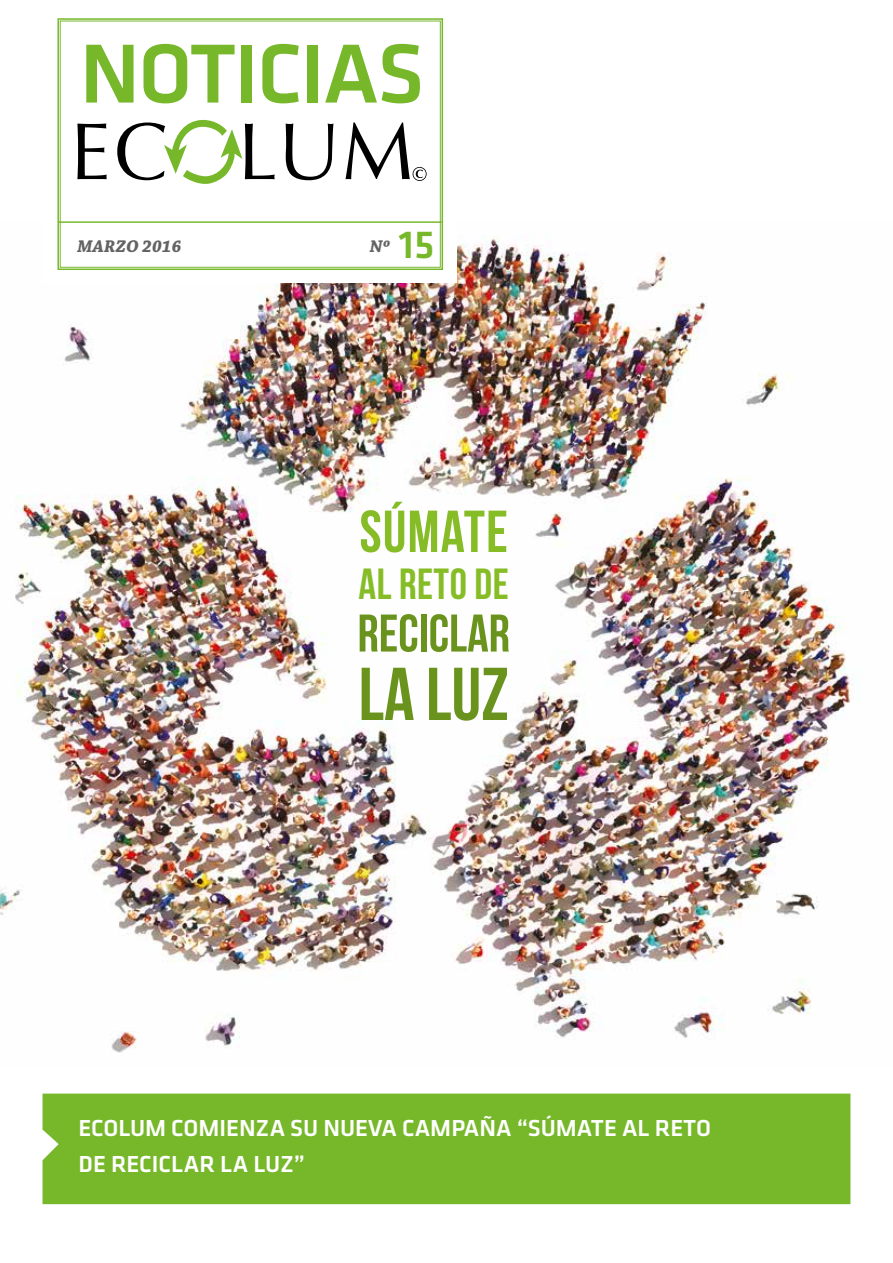
<style>
.page{position:relative;width:893px;height:1263px;background:#fff}
.page>*{position:absolute;margin:0;border:0;box-sizing:border-box;transform-origin:0 0}
.t1{font:500 86.85px "Klavika CH";letter-spacing:-.02em;color:#76b82a}
.t2{font:74.7px "Bebas Neue";color:#69931d}
.t3{font:59.1px "Bebas Neue";letter-spacing:.02em;color:#86bc25}
.t4{font:52.95px "Bebas Neue";color:#69931d}
.t5{font:43.5px "Bebas Neue";letter-spacing:.01em;color:#86bc25}
.t6{font:500 40.65px "Klavika CH";color:#76b82a}
.t7{font:500 24px/36px "Klavika CH";color:#fff}
.t8{font:italic 700 17.85px "Chaparral Pro";color:#646363}
</style>
<div class="page">
<img style="left:0;top:236px;width:854px;height:817px">
<div style="left:43px;top:0;width:414px;height:283px;background:#fff"></div>
<svg style="left:57px;top:18px;width:387px;height:252px"></svg>
<hr style="left:58px;top:221px;width:384px;height:2px;background:#76b82a">
<svg style="left:77px;top:124px;width:30px;height:55px"></svg>
<svg style="left:286px;top:124px;width:47px;height:56px"></svg>
<svg style="left:117px;top:119px;width:158px;height:66px"></svg>
<svg style="left:346px;top:123px;width:81px;height:58px"></svg>
<div style="left:43px;top:1093px;width:807px;height:111px;background:#76b82a"></div>
<h1 class="t1" style="left:80px;top:15px;width:346px">NOTICIAS</h1>
<p class="t8" style="left:77px;top:236px;width:106px">MARZO 2016</p>
<p class="t8" style="left:370px;top:236px;width:22px">Nº</p>
<h3 class="t6" style="left:398px;top:217px;width:37px">15</h3>
<h3 class="t3" style="left:360px;top:499px;width:150px">SÚMATE</h3>
<h3 class="t5" style="left:359px;top:560px;width:152px">AL RETO DE</h3>
<h3 class="t4" style="left:357px;top:604px;width:154px">RECICLAR</h3>
<h2 class="t2" style="left:359px;top:653px;width:152px">LA LUZ</h2>
<p class="t7" style="left:79px;top:1110px;width:634px">ECOLUM COMIENZA SU NUEVA CAMPAÑA “SÚMATE AL RETO<br>DE RECICLAR LA LUZ”</p>
</div>
